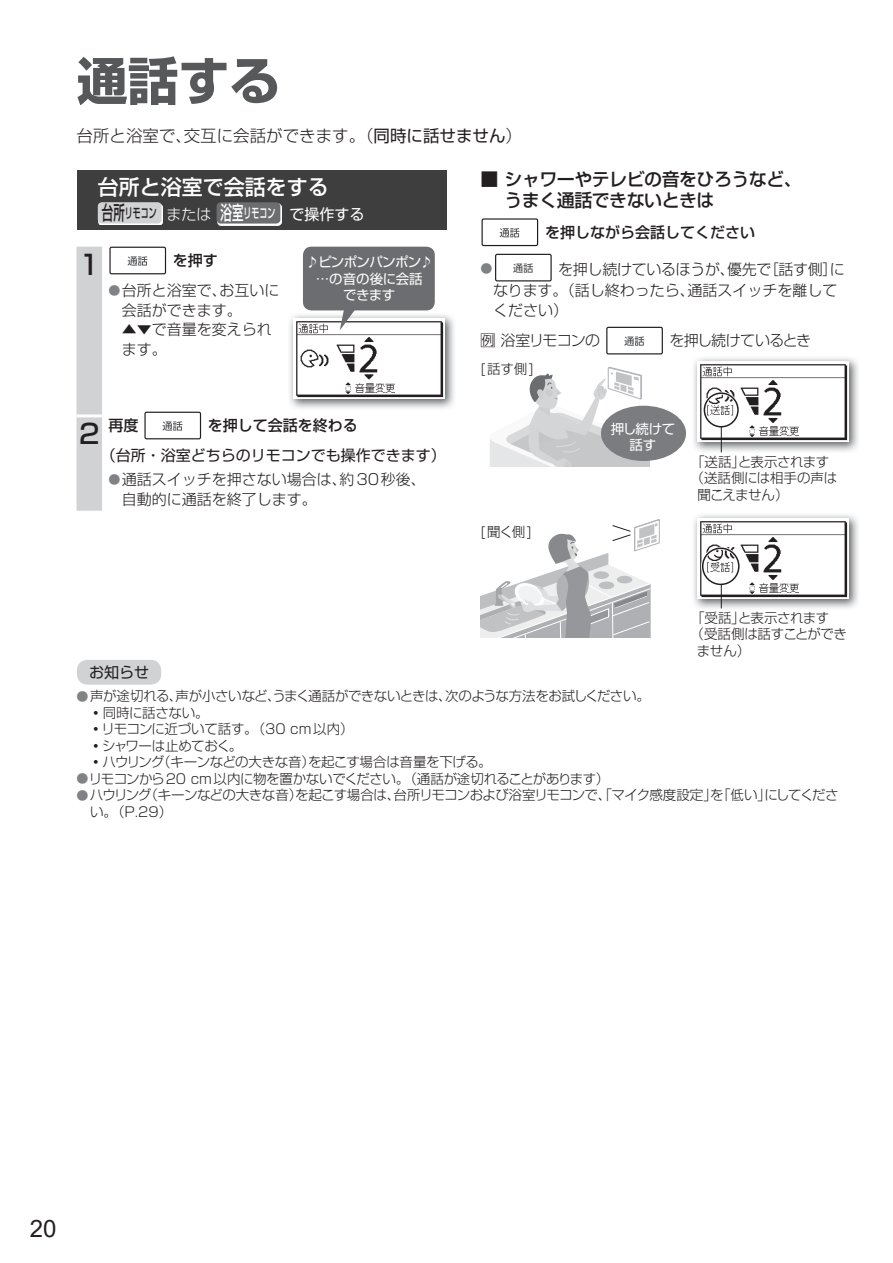
<style>
.page{position:relative;width:893px;height:1263px;background:#fff}
.page>*{position:absolute;margin:0;border:0;box-sizing:border-box;transform-origin:0 0}
.t1{font:700 51px "Shin Go Pro";color:#57585a}
.t2{font:500 27px "Shin Go Pro";color:#231f20}
.t3{font:24px "Arial";color:#231f20}
.t4{font:500 21px "Shin Go Pro";color:#fff}
.t5{font:500 18px/21px "Shin Go Pro";letter-spacing:-.03em;color:#231f20}
.t6{font:300 16.5px "Shin Go Pro";color:#231f20}
.t7{font:300 15px/19.5px "Shin Go Pro";color:#231f20}
.t8{font:500 15px "Shin Go Pro";color:#231f20}
.t9{font:15px "Shin Go Pro";color:#231f20}
.t10{font:15px "Shin Go Pro";color:#fff}
.t11{font:300 15px/30.2px "Shin Go Pro";letter-spacing:-.035em;color:#231f20}
.t12{font:300 15px "Shin Go Pro";letter-spacing:-.04em;color:#231f20}
.t13{font:300 13.5px/16.5px "Shin Go Pro";letter-spacing:-.035em;color:#231f20}
.t14{font:300 13.5px/16.5px "Shin Go Pro";letter-spacing:-.055em;color:#231f20}
.t15{font:13.5px/16.5px "Shin Go Pro";letter-spacing:-.04em;color:#fff;text-align:center}
.t16{font:300 13.5px "Shin Go Pro";color:#231f20}
.t17{font:300 12px "Shin Go Pro";color:#808285}
.s1{font-weight:400}
.s2{font-weight:500;font-size:19.5px;color:#231f20}
.s3{font-weight:500;font-size:13.5px;color:#231f20}
.s4{font-weight:300}
.s5{font-weight:500;font-size:19.5px}
.s6{font-weight:500;font-size:13.5px}
.s7{font-size:12px;color:#808285}
</style>
<div class="page">
<div style="left:77px;top:660px;width:84px;height:25px;background:#d1d2d4;border-radius:10px"></div>
<div style="left:481px;top:218px;width:57px;height:28px;border:1px solid #231f20;border-radius:2px"></div>
<svg style="left:500px;top:228px;width:19px;height:9px"></svg>
<div style="left:495px;top:254px;width:57px;height:27px;border:1px solid #231f20;border-radius:2px"></div>
<svg style="left:513px;top:263px;width:20px;height:10px"></svg>
<div style="left:606px;top:327px;width:57px;height:27px;border:1px solid #231f20;border-radius:2px"></div>
<svg style="left:624px;top:336px;width:20px;height:10px"></svg>
<svg style="left:490px;top:366px;width:159px;height:100px"></svg>
<div style="left:601px;top:406px;width:85px;height:55px;background:#7a7c7f;border-radius:50%"></div>
<img style="left:694px;top:358px;width:164px;height:95px">
<img style="left:697px;top:361px;width:151px;height:81px">
<div style="left:703px;top:392px;width:36px;height:36px;border:3px solid #fff;border-radius:50%"></div>
<div style="left:704px;top:392px;width:35px;height:35px;border:2px solid #231f20;border-radius:50%"></div>
<svg style="left:721px;top:427px;width:1px;height:25px"></svg>
<svg style="left:480px;top:519px;width:180px;height:118px"></svg>
<img style="left:694px;top:515px;width:164px;height:94px">
<img style="left:697px;top:518px;width:151px;height:81px">
<div style="left:701px;top:547px;width:39px;height:39px;border:3px solid #fff;border-radius:50%"></div>
<div style="left:702px;top:547px;width:38px;height:38px;border:2px solid #231f20;border-radius:50%"></div>
<svg style="left:721px;top:584px;width:1px;height:24px"></svg>
<div style="left:77px;top:247px;width:25px;height:264px;background:#d1d2d4"></div>
<hr style="left:77px;top:414px;width:25px;height:3px;background:#fff">
<div style="left:109px;top:247px;width:57px;height:27px;border:1px solid #231f20;border-radius:2px"></div>
<svg style="left:128px;top:256px;width:19px;height:10px"></svg>
<img style="left:290px;top:315px;width:164px;height:93px">
<img style="left:293px;top:318px;width:151px;height:81px">
<svg style="left:340px;top:310px;width:23px;height:20px"></svg>
<div style="left:303px;top:247px;width:132px;height:63px;background:#6c6d70;border-radius:9px"></div>
<div style="left:144px;top:412px;width:57px;height:27px;border:1px solid #231f20;border-radius:2px"></div>
<svg style="left:163px;top:421px;width:19px;height:10px"></svg>
<div style="left:77px;top:170px;width:369px;height:60px;background:#3e3e3f"></div>
<img style="left:99px;top:221px;width:63px;height:4px">
<div style="left:98px;top:202px;width:64px;height:21px;background:#d1d2d4;border-radius:4px"></div>
<img style="left:217px;top:204px;width:64px;height:21px">
<div style="left:217px;top:202px;width:63px;height:22px;background:#6c6d70;border-radius:4px"></div>
<h1 class="t1" style="left:77px;top:40px;width:206px">通話する</h1>
<p class="t6" style="left:77px;top:122px;width:447px">台所と浴室で、交互に会話ができます。（<span class="s1">同時に話せません</span>）</p>
<h3 class="t4" style="left:98px;top:170px;width:233px">台所と浴室で会話をする</h3>
<p class="t10" style="left:102px;top:202px;width:264px"><span class="s2">台所</span><span class="s3">リモコン</span> <span class="s4">または</span> <span class="s5">浴室</span><span class="s6">リモコン</span> で操作する</p>
<h3 class="t5" style="left:504px;top:166px;width:299px;text-indent:-24px">■ シャワーやテレビの音をひろうなど、うまく通話できないときは</h3>
<p class="t8" style="left:545px;top:220px;width:212px">を押しながら会話してください</p>
<p class="t17" style="left:480px;top:259px;width:13px">●</p>
<p class="t7" style="left:493px;top:256px;width:353px;line-height:21.5px;text-indent:65px">を押し続けているほうが、優先で［話す側］になります。（話し終わったら、通話スイッチを離して</p>
<p class="t11" style="left:480px;top:293px;width:121px;text-indent:13px">ください）<br>例 浴室リモコンの</p>
<h2 class="t2" style="left:79px;top:242px;width:22px">1</h2>
<p class="t8" style="left:173px;top:248px;width:46px">を押す</p>
<p class="t7" style="left:122px;top:279px;width:159px;text-indent:-14px"><span class="s7">●</span> 台所と浴室で、お互いに会話ができます。</p>
<p class="t7" style="left:122px;top:318px;width:151px">▲▼で音量を変えられます。</p>
<p class="t15" style="left:305px;top:252px;width:129px">♪ピンポンパンポン♪ …の音の後に会話<br>できます</p>
<p class="t12" style="left:669px;top:328px;width:143px">を押し続けているとき</p>
<h2 class="t2" style="left:79px;top:411px;width:22px">2</h2>
<p class="t8" style="left:108px;top:413px;width:31px">再度</p>
<p class="t8" style="left:208px;top:413px;width:151px">を押して会話を終わる</p>
<p class="t9" style="left:101px;top:443px;width:346px">（台所・浴室どちらのリモコンでも操作できます）</p>
<p class="t7" style="left:122px;top:468px;width:306px;text-indent:-14px"><span class="s7">●</span> 通話スイッチを押さない場合は、約30秒後、自動的に通話を終了します。</p>
<p class="t13" style="left:480px;top:359px;width:55px">[話す側]</p>
<p class="t13" style="left:480px;top:522px;width:53px">[聞く側]</p>
<p class="t15" style="left:611px;top:418px;width:66px">押し続けて話す</p>
<p class="t13" style="left:691px;top:451px;width:140px">「送話」と表示されます</p>
<p class="t16" style="left:691px;top:467px;width:148px">（送話側には相手の声は</p>
<p class="t13" style="left:697px;top:484px;width:93px">聞こえません）</p>
<p class="t13" style="left:691px;top:607px;width:140px">「受話」と表示されます</p>
<p class="t13" style="left:691px;top:624px;width:158px">（受話側は話すことができ</p>
<p class="t13" style="left:697px;top:640px;width:55px">ません）</p>
<p class="t9" style="left:89px;top:660px;width:62px">お知らせ</p>
<p class="t13" style="left:89px;top:686px;width:562px;text-indent:-13px"><span class="s7">●</span> 声が途切れる、声が小さいなど、うまく通話ができないときは、次のような方法をお試しください。・同時に話さない。<br>・ リモコンに近づいて話す。（30 cm以内）<br>・シャワーは止めておく。<br>・ ハウリング（キーンなどの大きな音）を起こす場合は音量を下げる。</p>
<p class="t13" style="left:77px;top:769px;width:534px"><span class="s7">●</span> リモコンから20 cm以内に物を置かないでください。（通話が途切れることがあります）</p>
<p class="t14" style="left:90px;top:785px;width:750px;text-indent:-14px"><span class="s7">●</span> ハウリング（キーンなどの大きな音）を起こす場合は、台所リモコンおよび浴室リモコンで、「マイク感度設定」を「低い」にしてください。（P.29）</p>
<h3 class="t3" style="left:30px;top:1212px;width:28px">20</h3>
</div>
